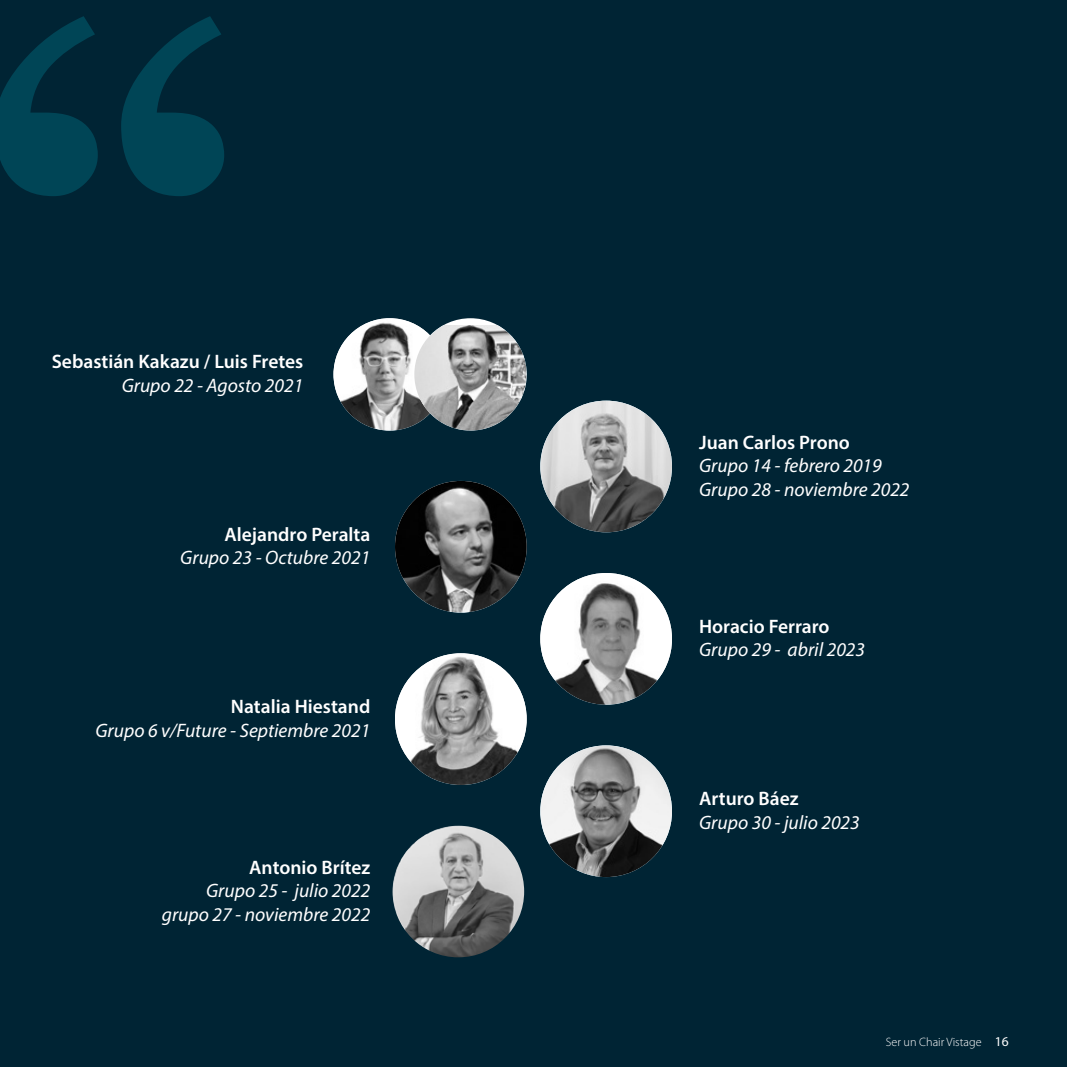
<style>
.page{position:relative;width:1067px;height:1067px;background:#fff}
.page>*{position:absolute;margin:0;border:0;box-sizing:border-box;transform-origin:0 0}
.t1{font:italic 19.5px/23.4px "Myriad Pro";color:#fff}
.t2{font:600 19.5px "Myriad Pro";color:#fff}
.t3{font:300 12.15px "Myriad Pro";color:#fff}
.s1{font-weight:400;font-size:13.5px}
</style>
<div class="page">
<div style="left:0;top:0;width:1066px;height:1066px;background:#002434"></div>
<svg style="left:0;top:16px;width:224px;height:180px"></svg>
<img style="left:333px;top:318px;width:84px;height:112px">
<div style="left:414px;top:318px;width:112px;height:112px;background:#fff;border-radius:50%"></div>
<img style="left:414px;top:325px;width:112px;height:105px">
<img style="left:395px;top:481px;width:131px;height:131px">
<img style="left:392px;top:825px;width:132px;height:132px;border-radius:66px">
<img style="left:540px;top:400px;width:132px;height:132px">
<img style="left:540px;top:745px;width:132px;height:132px">
<img style="left:395px;top:653px;width:131px;height:132px">
<img style="left:540px;top:573px;width:132px;height:131px">
<p class="t2" style="left:52px;top:349px;width:253px">Sebastián Kakazu / Luis Fretes</p>
<p class="t1" style="left:122px;top:373px;width:183px">Grupo 22 - Agosto 2021</p>
<p class="t2" style="left:224px;top:522px;width:147px">Alejandro Peralta</p>
<p class="t1" style="left:180px;top:545px;width:191px">Grupo 23 - Octubre 2021</p>
<p class="t2" style="left:231px;top:694px;width:141px">Natalia Hiestand</p>
<p class="t1" style="left:95px;top:718px;width:276px">Grupo 6 v/Future - Septiembre 2021</p>
<p class="t2" style="left:249px;top:854px;width:122px">Antonio Brítez</p>
<p class="t1" style="left:162px;top:878px;width:210px;text-align:right">Grupo 25 - julio 2022 grupo 27 - noviembre 2022</p>
<p class="t2" style="left:699px;top:430px;width:152px">Juan Carlos Prono</p>
<p class="t1" style="left:699px;top:453px;width:212px">Grupo 14 - febrero 2019<br>Grupo 28 - noviembre 2022</p>
<p class="t2" style="left:699px;top:614px;width:132px">Horacio Ferraro</p>
<p class="t1" style="left:699px;top:637px;width:167px">Grupo 29 - abril 2023</p>
<p class="t2" style="left:699px;top:786px;width:101px">Arturo Báez</p>
<p class="t1" style="left:699px;top:810px;width:162px">Grupo 30 - julio 2023</p>
<p class="t3" style="left:885px;top:1035px;width:124px">Ser un Chair Vistage <span class="s1">16</span></p>
</div>
